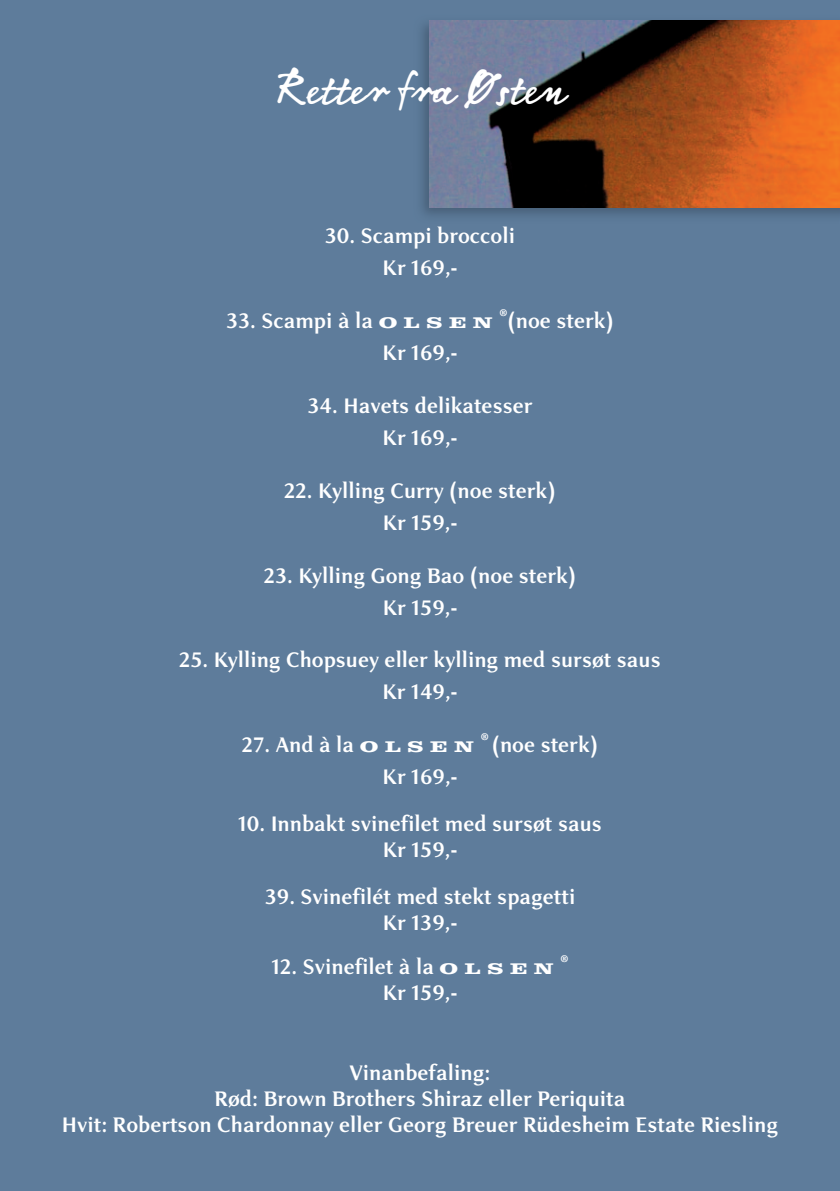
<style>
.page{position:relative;width:840px;height:1191px;background:#fff}
.page>*{position:absolute;margin:0;border:0;box-sizing:border-box;transform-origin:0 0}
.t1{font:46px "Linotype Notec";color:#fff}
.t2{font:700 22px/32px "New Age Condensed";color:#fff;text-align:center}
.t3{font:700 10px "Clarendon";color:#fff}
.s1{font-family:"Clarendon";font-size:16px}
</style>
<div class="page">
<div style="left:0;top:0;width:839px;height:1191px;background:#5e7c9b"></div>
<img style="left:422px;top:24px;width:417px;height:192px">
<img style="left:429px;top:20px;width:410px;height:187px">
<h1 class="t1" style="left:275px;top:54px;width:291px">Retter fra Østen</h1>
<p class="t2" style="left:325px;top:220px;width:192px">30. Scampi broccoli<br>Kr 169,-</p>
<p class="t2" style="left:226px;top:305px;width:268px">33. Scampi à la <span class="s1">O L S E N</span></p>
<p class="t3" style="left:499px;top:307px;width:9px">®</p>
<p class="t2" style="left:507px;top:305px;width:108px">(noe sterk)</p>
<p class="t2" style="left:382px;top:337px;width:76px">Kr 169,-</p>
<p class="t2" style="left:307px;top:389px;width:226px">34. Havets delikatesser<br>Kr 169,-</p>
<p class="t2" style="left:284px;top:474px;width:273px">22. Kylling Curry (noe sterk)<br>Kr 159,-</p>
<p class="t2" style="left:263px;top:559px;width:314px">23. Kylling Gong Bao (noe sterk)<br>Kr 159,-</p>
<p class="t2" style="left:179px;top:644px;width:483px">25. Kylling Chopsuey eller kylling med sursøt saus<br>Kr 149,-</p>
<p class="t2" style="left:242px;top:729px;width:233px">27. And à la <span class="s1">O L S E N</span></p>
<p class="t3" style="left:480px;top:731px;width:9px">®</p>
<p class="t2" style="left:491px;top:729px;width:108px">(noe sterk)</p>
<p class="t2" style="left:382px;top:761px;width:76px">Kr 169,-</p>
<p class="t2" style="left:238px;top:810px;width:365px;line-height:26.4px">10. Innbakt svinefilet med sursøt saus<br>Kr 159,-</p>
<p class="t2" style="left:264px;top:883px;width:312px;line-height:26.4px">39. Svinefilét med stekt spagetti<br>Kr 139,-</p>
<p class="t2" style="left:271px;top:950px;width:284px">12. Svinefilet à la <span class="s1">O L S E N</span></p>
<p class="t3" style="left:560px;top:952px;width:9px">®</p>
<p class="t2" style="left:382px;top:977px;width:76px">Kr 159,-</p>
<p class="t2" style="left:62px;top:1059px;width:717px;line-height:26.4px">Vinanbefaling:<br>Rød: Brown Brothers Shiraz eller Periquita<br>Hvit: Robertson Chardonnay eller Georg Breuer Rüdesheim Estate Riesling</p>
</div>
